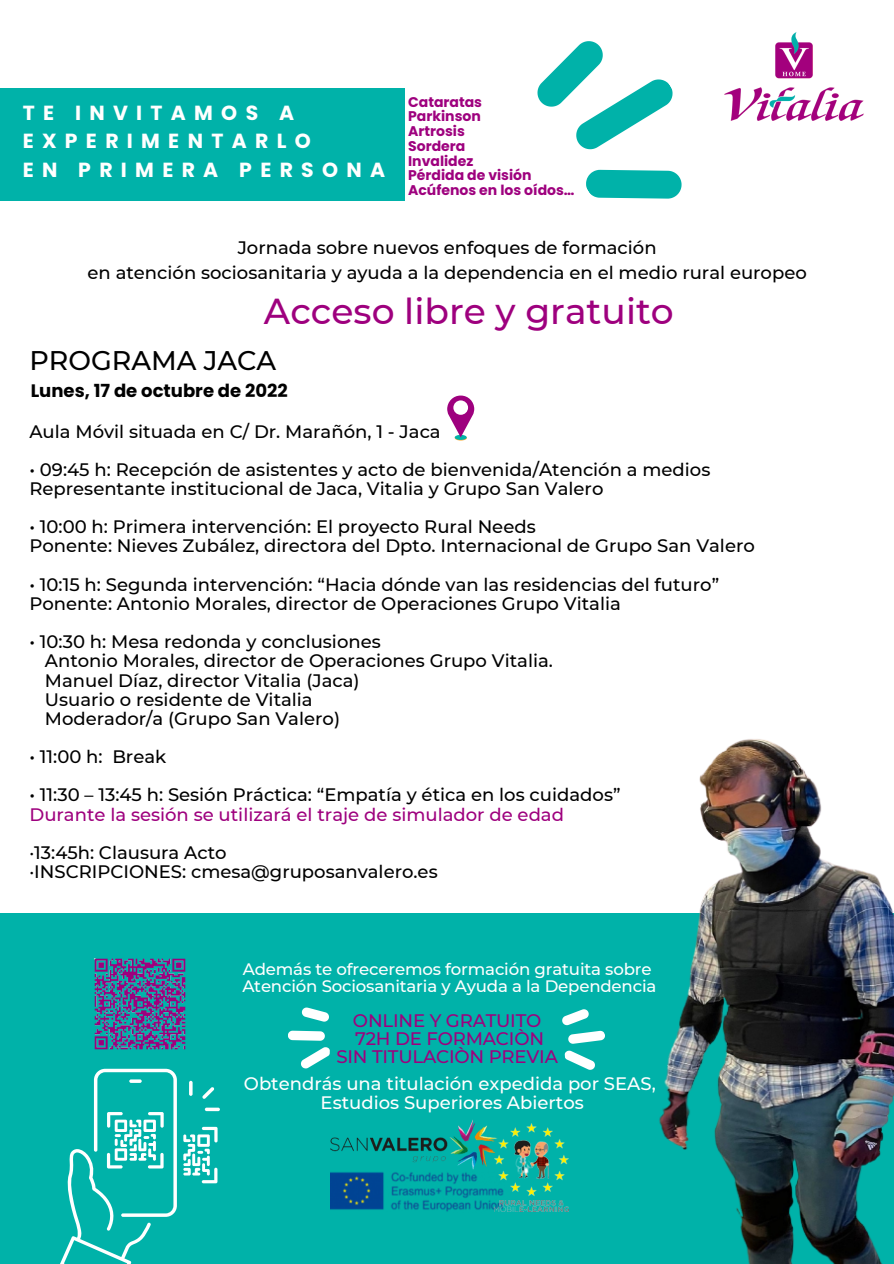
<style>
.page{position:relative;width:894px;height:1264px;background:#fff}
.page>*{position:absolute;margin:0;border:0;box-sizing:border-box;transform-origin:0 0}
.t1{font:500 36px "Montserrat";color:#9e007e}
.t2{font:500 26.85px "Montserrat";color:#000}
.t3{font:700 20.4px/28.3px "Poppins";letter-spacing:.405em;color:#fff}
.t4{font:500 18.15px/18px "Montserrat";letter-spacing:-.01em;color:#9e007e;text-align:center}
.t5{font:500 18px/19.2px "Montserrat";color:#000}
.t6{font:500 18px/19.2px "Montserrat";color:#fff;text-align:center}
.t7{font:500 18px "Montserrat";color:#9e007e}
.t8{font:700 18px "Poppins";color:#000}
.t9{font:500 16.65px/17px "Montserrat";letter-spacing:-.01em;color:#fff}
.t10{font:700 13.95px/14.7px "Poppins";color:#9e007e}
</style>
<div class="page">
<svg style="left:537px;top:41px;width:145px;height:158px"></svg>
<div style="left:0;top:88px;width:404px;height:113px;background:#00b2a9"></div>
<img style="left:724px;top:32px;width:140px;height:89px">
<div style="left:0;top:913px;width:893px;height:350px;background:#00b2a9"></div>
<img style="left:330px;top:1172px;width:174px;height:40px">
<img style="left:494px;top:1123px;width:74px;height:88px">
<img style="left:330px;top:1119px;width:167px;height:50px">
<img style="left:93px;top:958px;width:93px;height:92px">
<svg style="left:183px;top:1126px;width:34px;height:57px"></svg>
<svg style="left:60px;top:1068px;width:117px;height:195px"></svg>
<svg style="left:189px;top:1080px;width:3px;height:15px"></svg>
<svg style="left:205px;top:1107px;width:15px;height:4px"></svg>
<svg style="left:202px;top:1087px;width:12px;height:11px"></svg>
<img style="left:659px;top:739px;width:234px;height:524px">
<svg style="left:562px;top:1009px;width:43px;height:61px"></svg>
<svg style="left:301px;top:1007px;width:28px;height:14px"></svg>
<svg style="left:288px;top:1030px;width:37px;height:10px"></svg>
<svg style="left:301px;top:1047px;width:29px;height:22px"></svg>
<div style="left:454px;top:435px;width:12px;height:5px;background:#00b2a9;border-radius:50%"></div>
<svg style="left:447px;top:395px;width:27px;height:42px"></svg>
<div style="left:453px;top:400px;width:15px;height:15px;background:#fff;border-radius:50%"></div>
<p class="t3" style="left:23px;top:98px;width:364px">TE INVITAMOS A<br>EXPERIMENTARLO<br>EN PRIMERA PERSONA</p>
<p class="t10" style="left:408px;top:94px;width:168px">Cataratas<br>Parkinson<br>Artrosis<br>Sordera<br>Invalidez<br>Pérdida de visión<br>Acúfenos en los oídos…</p>
<p class="t5" style="left:87px;top:235px;width:720px;line-height:24.8px;text-align:center">Jornada sobre nuevos enfoques de formación<br>en atención sociosanitaria y ayuda a la dependencia en el medio rural europeo</p>
<h1 class="t1" style="left:264px;top:289px;width:411px">Acceso libre y gratuito</h1>
<h2 class="t2" style="left:29px;top:344px;width:248px">PROGRAMA JACA</h2>
<p class="t8" style="left:31px;top:378px;width:258px">Lunes, 17 de octubre de 2022</p>
<p class="t5" style="left:29px;top:421px;width:412px">Aula Móvil situada en C/ Dr. Marañón, 1 - Jaca</p>
<p class="t5" style="left:29px;top:460px;width:682px">• 09:45 h: Recepción de asistentes y acto de bienvenida/Atención a medios<br>Representante institucional de Jaca, Vitalia y Grupo San Valero</p>
<p class="t5" style="left:29px;top:517px;width:726px">• 10:00 h: Primera intervención: El proyecto Rural Needs<br>Ponente: Nieves Zubález, directora del Dpto. Internacional de Grupo San Valero</p>
<p class="t5" style="left:29px;top:574px;width:691px">• 10:15 h: Segunda intervención: “Hacia dónde van las residencias del futuro”<br>Ponente: Antonio Morales, director de Operaciones Grupo Vitalia</p>
<p class="t5" style="left:45px;top:632px;width:509px;text-indent:-15px">• 10:30 h: Mesa redonda y conclusiones<br>Antonio Morales, director de Operaciones Grupo Vitalia.<br>Manuel Díaz, director Vitalia (Jaca)<br>Usuario o residente de Vitalia<br>Moderador/a (Grupo San Valero)</p>
<p class="t5" style="left:29px;top:747px;width:138px">• 11:00 h: Break</p>
<p class="t5" style="left:29px;top:785px;width:592px">• 11:30 – 13:45 h: Sesión Práctica: “Empatía y ética en los cuidados”</p>
<p class="t7" style="left:29px;top:803px;width:536px">Durante la sesión se utilizará el traje de simulador de edad</p>
<p class="t5" style="left:29px;top:842px;width:409px">·13:45h: Clausura Acto<br>·INSCRIPCIONES: cmesa@gruposanvalero.es</p>
<p class="t9" style="left:242px;top:960px;width:415px">Además te ofreceremos formación gratuita sobre<br>Atención Sociosanitaria y Ayuda a la Dependencia</p>
<p class="t4" style="left:336px;top:1011px;width:223px">ONLINE Y GRATUITO<br>72H DE FORMACIÒN<br>SIN TITULACIÒN PREVIA</p>
<p class="t6" style="left:244px;top:1073px;width:413px">Obtendrás una titulación expedida por SEAS,<br>Estudios Superiores Abiertos</p>
</div>
